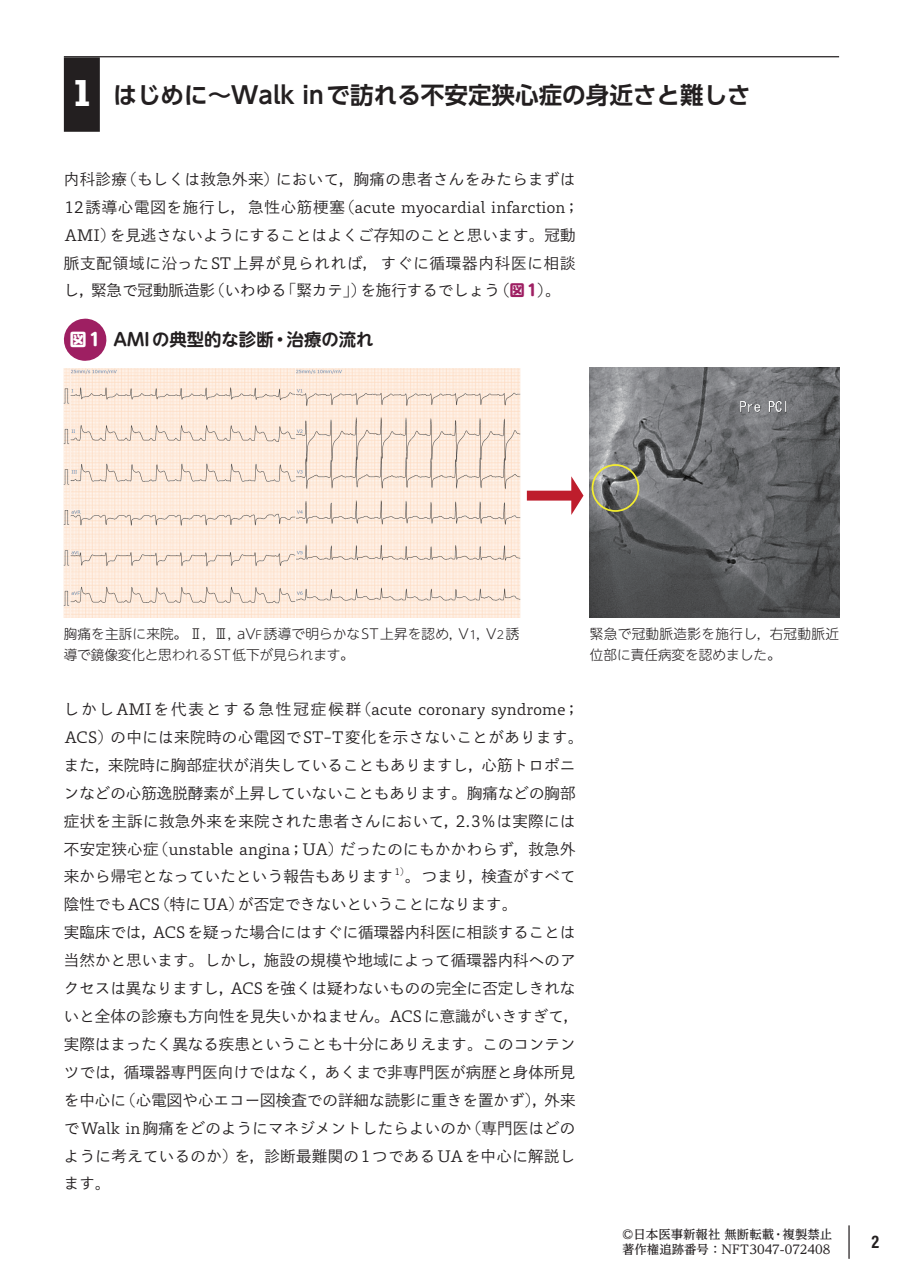
<style>
.page{position:relative;width:903px;height:1275px;background:#fff}
.page>*{position:absolute;margin:0;border:0;box-sizing:border-box;transform-origin:0 0}
.t1{font:700 23.62px "UD Shin Go Pr 6 N De";color:#231f20}
.t2{font:700 18.55px "Acumin Pro Cond";color:#231f20}
.t3{font:700 17.32px "UD Shin M Go Pr 6 N De";color:#231f20}
.t4{font:15.58px/27.8px "P Bunkyu Go Pr 6 N R";letter-spacing:.005em;color:#231f20}
.t5{font:300 13.65px/21px "UD Shin M Go Pr 6 N";color:#231f20}
.t6{font:300 13.65px/21px "UD Shin M Go Pr 6 N";letter-spacing:.025em;color:#231f20}
.t7{font:500 12.42px/14.9px "UD Reimin Pr 6 N";color:#231f20}
.s1{font-family:"Rockwell";font-size:35.35px;color:#fff}
.s2{font-family:"UD Shin M Go Pr 6 N";font-weight:700;color:#9e1f62}
.s3{font-family:"UD Shin M Go Pr 6 N";color:#fff}
.s4{font-size:11.2px}
</style>
<div class="page">
<hr style="left:848px;top:1226px;width:2px;height:32px;background:#231f20">
<hr style="left:64px;top:56px;width:775px;height:1px;background:#231f20">
<div style="left:64px;top:57px;width:36px;height:75px;background:#231f20"></div>
<img style="left:64px;top:368px;width:456px;height:249px">
<img style="left:590px;top:368px;width:249px;height:249px">
<div style="left:592px;top:464px;width:47px;height:48px;border:2px solid #f4ed2f;border-radius:50%"></div>
<div style="left:527px;top:491px;width:47px;height:10px;background:#be1d2c"></div>
<svg style="left:571px;top:476px;width:12px;height:39px"></svg>
<hr style="left:85px;top:319px;width:1px;height:42px;background:#9e1f62">
<h1 class="t1" style="left:71px;top:76px;width:681px"><span class="s1">1</span> はじめに～Walk inで訪れる不安定狭心症の身近さと難しさ</h1>
<p class="t4" style="left:64px;top:165px;width:517px">内科診療（もしくは救急外来）において，胸痛の患者さんをみたらまずは12誘導心電図を施行し，急性心筋梗塞（acute myocardial infarction；AMI）を見逃さないようにすることはよくご存知のことと思います。冠動脈支配領域に沿ったST上昇が見られれば，すぐに循環器内科医に相談し，緊急で冠動脈造影（いわゆる「緊カテ」）を施行するでしょう（<span class="s2">図1</span>）。</p>
<p class="t3" style="left:70px;top:324px;width:305px"><span class="s3">図1</span> AMIの典型的な診断・治療の流れ</p>
<p class="t5" style="left:64px;top:622px;width:457px">胸痛を主訴に来院。Ⅱ，Ⅲ，aV<span class="s4">F</span>誘導で明らかなST上昇を認め，V<span class="s4">1</span>，V<span class="s4">2</span>誘導で鏡像変化と思われるST低下が見られます。</p>
<p class="t6" style="left:590px;top:622px;width:251px">緊急で冠動脈造影を施行し，右冠動脈近位部に責任病変を認めました。</p>
<p class="t4" style="left:64px;top:696px;width:521px">しかしAMIを代表とする急性冠症候群（acute coronary syndrome；ACS）の中には来院時の心電図でST-T変化を示さないことがあります。また，来院時に胸部症状が消失していることもありますし，心筋トロポニンなどの心筋逸脱酵素が上昇していないこともあります。胸痛などの胸部症状を主訴に救急外来を来院された患者さんにおいて，2.3％は実際には不安定狭心症（unstable angina；UA）だったのにもかかわらず，救急外来から帰宅となっていたという報告もあります <sup>1）</sup>。つまり，検査がすべて陰性でもACS（特にUA）が否定できないということになります。<br>実臨床では，ACSを疑った場合にはすぐに循環器内科医に相談することは当然かと思います。しかし，施設の規模や地域によって循環器内科へのアクセスは異なりますし，ACSを強くは疑わないものの完全に否定しきれないと全体の診療も方向性を見失いかねません。ACSに意識がいきすぎて，実際はまったく異なる疾患ということも十分にありえます。このコンテンツでは，循環器専門医向けではなく，あくまで非専門医が病歴と身体所見を中心に（心電図や心エコー図検査での詳細な読影に重きを置かず），外来でWalk in胸痛をどのようにマネジメントしたらよいのか（専門医はどのように考えているのか）を，診断最難関の1つであるUAを中心に解説します。</p>
<p class="t7" style="left:622px;top:1227px;width:212px">©日本医事新報社 無断転載・複製禁止著作権追跡番号：NFT3047-072408</p>
<p class="t2" style="left:871px;top:1229px;width:9px">2</p>
</div>
